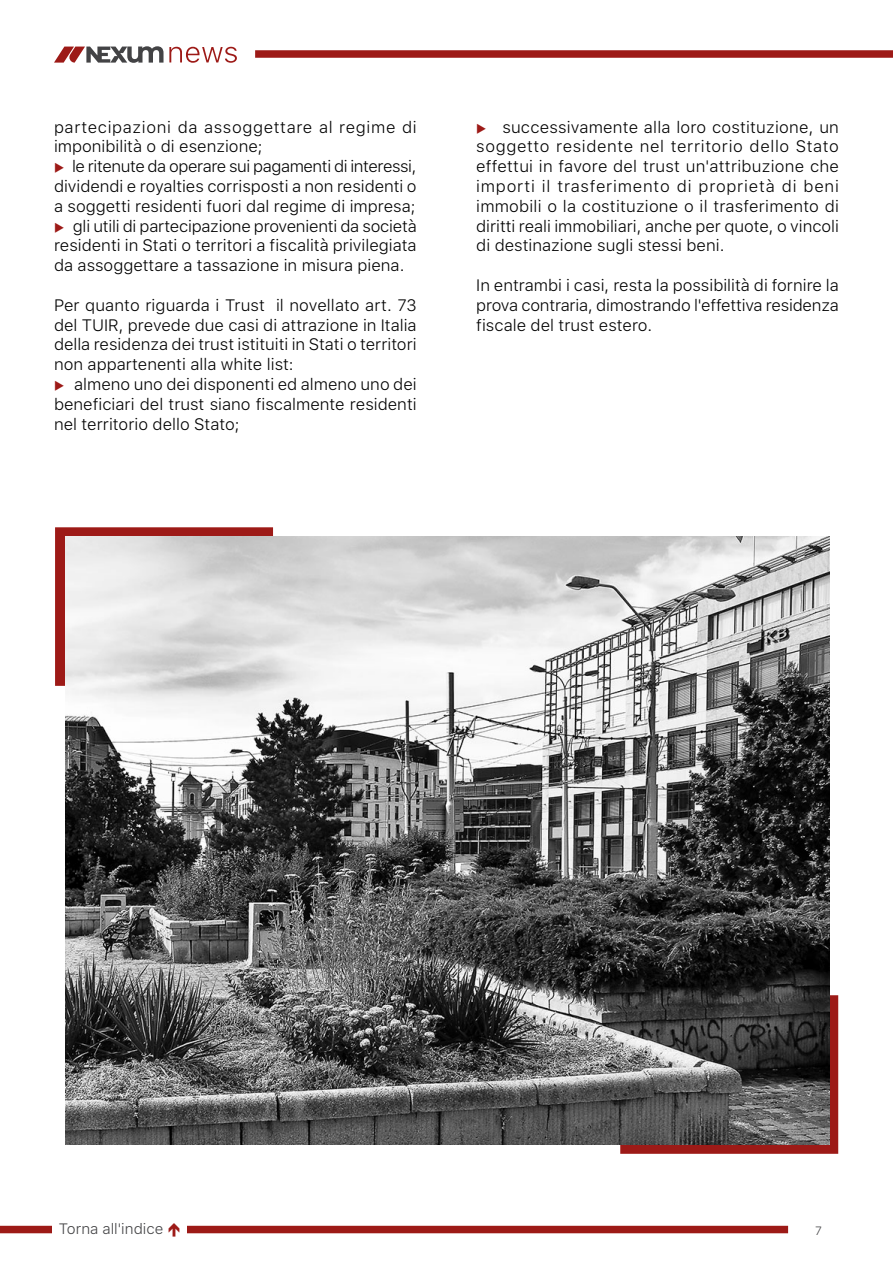
<style>
.page{position:relative;width:893px;height:1263px;background:#fff}
.page>*{position:absolute;margin:0;border:0;box-sizing:border-box;transform-origin:0 0}
.t1{font:300 16.5px/19.8px "SFUI Text";color:#000;text-align:justify}
.t2{font:300 16.5px/19.8px "SFUI Text";letter-spacing:.04em;color:#000}
.t3{font:300 15px "SFUI Text";color:#434345}
.t4{font:300 12px "SFUI Text";color:#434345}
.s1{color:#9d1a17}
</style>
<div class="page">
<svg style="left:54px;top:46px;width:183px;height:17px"></svg>
<div style="left:255px;top:50px;width:638px;height:8px;background:#9d1a17"></div>
<div style="left:0;top:1226px;width:788px;height:7px;background:#9d1a17"></div>
<div style="left:52px;top:1220px;width:135px;height:22px;background:#fff"></div>
<div style="left:55px;top:527px;width:218px;height:159px;border:10px solid #9d1a17"></div>
<div style="left:620px;top:995px;width:218px;height:159px;border:10px solid #9d1a17"></div>
<img style="left:65px;top:536px;width:764px;height:608px">
<p class="t2" style="left:54px;top:116px;width:364px">partecipazioni da assoggettare al regime di imponibilità o di esenzione;</p>
<p class="t1" style="left:54px;top:156px;width:364px"><span class="s1">◆</span> le ritenute da operare sui pagamenti di interessi, dividendi e royalties corrisposti a non residenti o a soggetti residenti fuori dal regime di impresa;</p>
<p class="t1" style="left:54px;top:215px;width:364px"><span class="s1">◆</span> gli utili di partecipazione provenienti da società residenti in Stati o territori a fiscalità privilegiata da assoggettare a tassazione in misura piena.</p>
<p class="t1" style="left:54px;top:295px;width:364px">Per quanto riguarda i Trust il novellato art. 73 del TUIR, prevede due casi di attrazione in Italia della residenza dei trust istituiti in Stati o territori non appartenenti alla white list:</p>
<p class="t1" style="left:54px;top:374px;width:364px"><span class="s1">◆</span> almeno uno dei disponenti ed almeno uno dei beneficiari del trust siano fiscalmente residenti nel territorio dello Stato;</p>
<p class="t1" style="left:476px;top:116px;width:364px"><span class="s1">◆</span> successivamente alla loro costituzione, un soggetto residente nel territorio dello Stato effettui in favore del trust un'attribuzione che importi il trasferimento di proprietà di beni immobili o la costituzione o il trasferimento di diritti reali immobiliari, anche per quote, o vincoli di destinazione sugli stessi beni.</p>
<p class="t1" style="left:476px;top:275px;width:364px">In entrambi i casi, resta la possibilità di fornire la prova contraria, dimostrando l'effettiva residenza fiscale del trust estero.</p>
<p class="t3" style="left:59px;top:1219px;width:106px">Torna all'indice</p>
<p class="t4" style="left:815px;top:1222px;width:8px">7</p>
</div>
